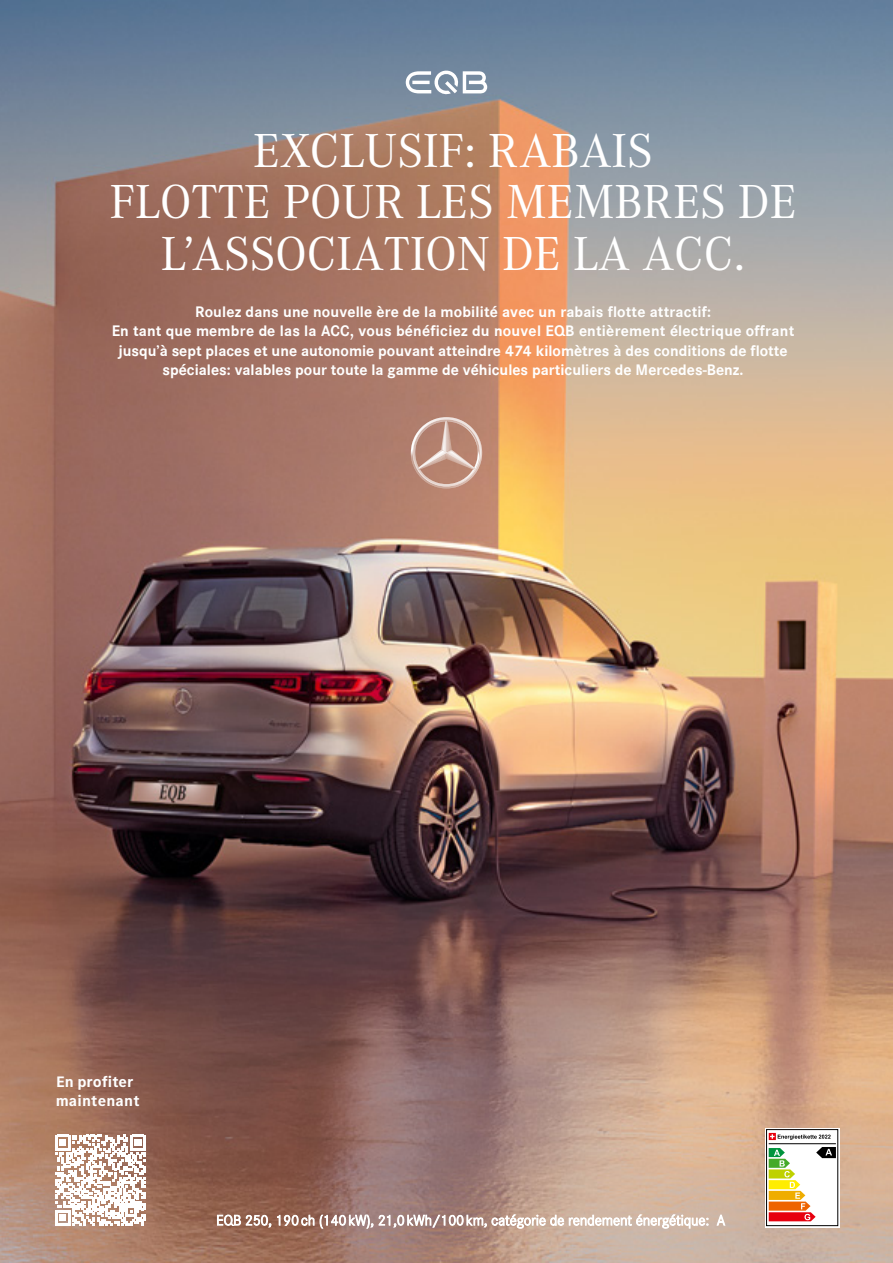
<style>
.page{position:relative;width:893px;height:1263px;background:#fff}
.page>*{position:absolute;margin:0;border:0;box-sizing:border-box;transform-origin:0 0}
.t1{font:49.5px/51.4px "Daimler CA Pro";color:#fff;text-align:center}
.t2{font:700 15.75px/19.2px "Daimler CS";color:#fff;text-align:center}
.t3{font:700 15.75px/19px "MB Corpo S Text";letter-spacing:.01em;color:#fff}
.t4{font:300 15px "Daimler CS Pro";color:#fff}
</style>
<div class="page">
<img style="left:0;top:0;width:893px;height:1263px">
<svg style="left:55px;top:1135px;width:91px;height:91px"></svg>
<svg style="left:765px;top:1128px;width:74px;height:99px"></svg>
<svg style="left:768px;top:1131px;width:68px;height:93px"></svg>
<div style="left:766px;top:1129px;width:72px;height:97px;border:1px solid #000"></div>
<hr style="left:769px;top:1143px;width:67px;height:1px;background:#000">
<svg style="left:769px;top:1133px;width:62px;height:7px"></svg>
<svg style="left:769px;top:1147px;width:67px;height:74px"></svg>
<svg style="left:406px;top:71px;width:81px;height:23px"></svg>
<svg style="left:411px;top:417px;width:71px;height:71px;background:#c39989"></svg>
<h1 class="t1" style="left:109px;top:123px;width:689px">EXCLUSIF: RABAIS<br>FLOTTE POUR LES MEMBRES DE<br>L’ASSOCIATION DE LA ACC.</h1>
<p class="t2" style="left:112px;top:301px;width:684px">Roulez dans une nouvelle ère de la mobilité avec un rabais flotte attractif:<br>En tant que membre de las la ACC, vous bénéficiez du nouvel EQB entièrement électrique offrant jusqu’à sept places et une autonomie pouvant atteindre 474 kilomètres à des conditions de flotte spéciales: valables pour toute la gamme de véhicules particuliers de Mercedes-Benz.</p>
<p class="t3" style="left:56px;top:1072px;width:85px">En profiter maintenant</p>
<p class="t4" style="left:216px;top:1210px;width:510px">EQB 250, 190 ch (140 kW), 21,0 kWh/100 km, catégorie de rendement énergétique: A</p>
</div>
